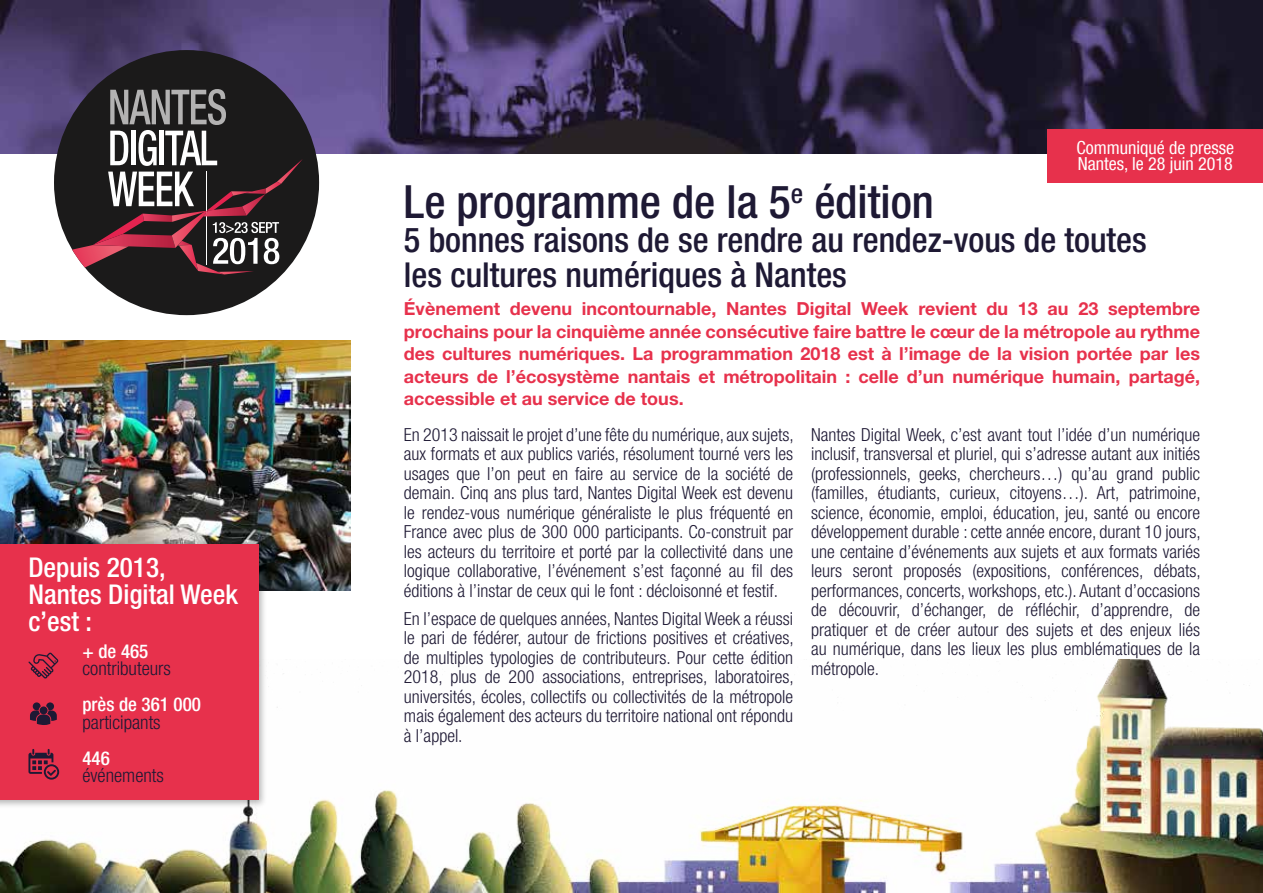
<style>
.page{position:relative;width:1263px;height:893px;background:#fff}
.page>*{position:absolute;margin:0;border:0;box-sizing:border-box;transform-origin:0 0}
.t1{font:500 condensed 45.9px "Helvetica Neue LT Com";color:#1e1934}
.t2{font:500 condensed 34.35px/34.3px "Helvetica Neue LT Com";color:#1e1934}
.t3{font:500 condensed 27.3px/27.3px "Helvetica Neue LT Com";color:#fff}
.t4{font:300 condensed 19.05px "Helvetica Neue LT Com";color:#1e1934}
.t5{font:500 condensed 19.05px "Helvetica Neue LT Com";color:#fff}
.t6{font:300 condensed 18px/19.5px "Helvetica Neue";color:#1e1934;text-align:justify}
.t7{font:700 18px/22.5px "Helvetica Neue";color:#e7314c;text-align:justify}
.t8{font:condensed 18px/16.5px "Helvetica Neue LT Com";color:#fff}
</style>
<div class="page">
<img style="left:0;top:340px;width:350px;height:251px">
<img style="left:0;top:0;width:1263px;height:153px">
<img style="left:0;top:660px;width:1263px;height:233px">
<div style="left:1047px;top:129px;width:216px;height:54px;background:#e7314c"></div>
<div style="left:54px;top:50px;width:265px;height:265px;background:#1b1a1a;border-radius:50%"></div>
<svg style="left:72px;top:89px;width:231px;height:185px"></svg>
<div style="left:0;top:540px;width:267px;height:268px;background:#000;opacity:.3"></div>
<div style="left:0;top:544px;width:258px;height:255px;background:#e7314c"></div>
<svg style="left:28px;top:653px;width:31px;height:25px"></svg>
<svg style="left:30px;top:702px;width:27px;height:23px"></svg>
<svg style="left:28px;top:749px;width:31px;height:31px"></svg>
<h3 class="t3" style="left:28px;top:553px;width:211px">Depuis 2013,<br>Nantes Digital Week c’est :</h3>
<p class="t5" style="left:82px;top:639px;width:67px">+ de 465</p>
<p class="t4" style="left:82px;top:658px;width:90px">contributeurs</p>
<p class="t5" style="left:82px;top:693px;width:120px">près de 361 000</p>
<p class="t4" style="left:82px;top:711px;width:80px">participants</p>
<p class="t5" style="left:82px;top:746px;width:29px">446</p>
<p class="t4" style="left:82px;top:765px;width:83px">événements</p>
<p class="t8" style="left:1076px;top:139px;width:159px">Communiqué de presse<br>Nantes, le 28 juin 2018</p>
<h1 class="t1" style="left:404px;top:174px;width:531px">Le programme de la 5<sup>e</sup> édition</h1>
<h2 class="t2" style="left:404px;top:223px;width:744px">5 bonnes raisons de se rendre au rendez-vous de toutes les cultures numériques à Nantes</h2>
<p class="t7" style="left:404px;top:297px;width:798px">Évènement devenu incontournable, Nantes Digital Week revient du 13 au 23 septembre prochains pour la cinquième année consécutive faire battre le cœur de la métropole au rythme des cultures numériques. La programmation 2018 est à l’image de la vision portée par les acteurs de l’écosystème nantais et métropolitain : celle d’un numérique humain, partagé, accessible et au service de tous.</p>
<p class="t6" style="left:404px;top:424px;width:391px">En 2013 naissait le projet d’une fête du numérique, aux sujets, aux formats et aux publics variés, résolument tourné vers les usages que l’on peut en faire au service de la société de demain. Cinq ans plus tard, Nantes Digital Week est devenu le rendez-vous numérique généraliste le plus fréquenté en France avec plus de 300 000 participants. Co-construit par les acteurs du territoire et porté par la collectivité dans une logique collaborative, l’événement s’est façonné au fil des éditions à l’instar de ceux qui le font : décloisonné et festif.</p>
<p class="t6" style="left:404px;top:608px;width:391px">En l’espace de quelques années, Nantes Digital Week a réussi le pari de fédérer, autour de frictions positives et créatives, de multiples typologies de contributeurs. Pour cette édition 2018, plus de 200 associations, entreprises, laboratoires, universités, écoles, collectifs ou collectivités de la métropole mais également des acteurs du territoire national ont répondu à l’appel.</p>
<p class="t6" style="left:811px;top:424px;width:391px">Nantes Digital Week, c’est avant tout l’idée d’un numérique inclusif, transversal et pluriel, qui s’adresse autant aux initiés (professionnels, geeks, chercheurs…) qu’au grand public (familles, étudiants, curieux, citoyens…). Art, patrimoine, science, économie, emploi, éducation, jeu, santé ou encore développement durable : cette année encore, durant 10 jours, une centaine d’événements aux sujets et aux formats variés leurs seront proposés (expositions, conférences, débats, performances, concerts, workshops, etc.). Autant d’occasions de découvrir, d’échanger, de réfléchir, d’apprendre, de pratiquer et de créer autour des sujets et des enjeux liés au numérique, dans les lieux les plus emblématiques de la métropole.</p>
</div>
